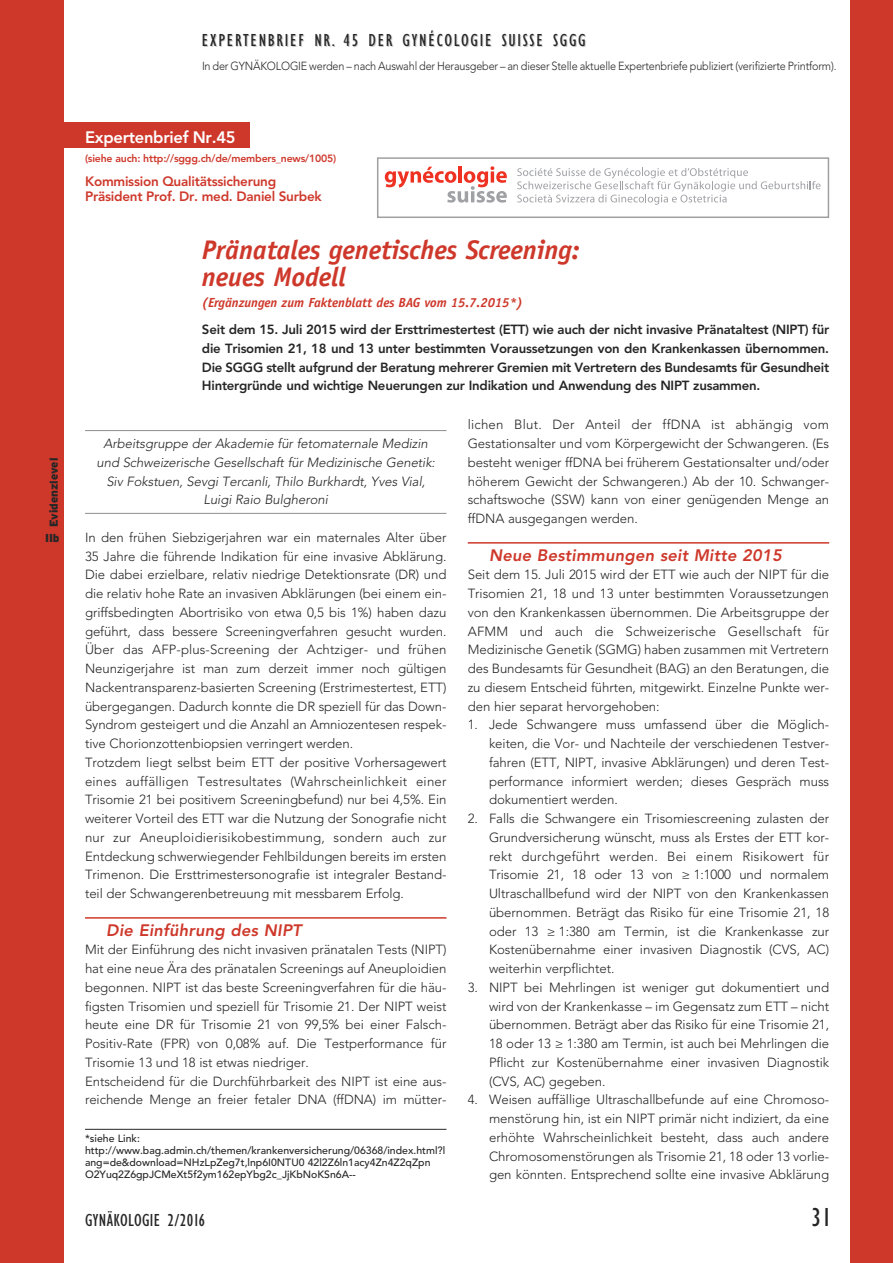
<style>
.page{position:relative;width:893px;height:1263px;background:#fff}
.page>*{position:absolute;margin:0;border:0;box-sizing:border-box;transform-origin:0 0}
.t1{font:italic 700 27px/27px "Officina Sans";letter-spacing:-.005em;color:#ce382b}
.t2{font:condensed 27px "Gill Sans";color:#272627}
.t3{font:condensed 18px "Gill Sans";letter-spacing:.095em;color:#272627}
.t4{font:condensed 18px "Gill Sans";letter-spacing:.02em;color:#272627}
.t5{font:italic 800 16.5px "Avenir";letter-spacing:.01em;color:#ce382b}
.t6{font:800 16.5px "Avenir";letter-spacing:-.02em;color:#fff}
.t7{font:800 13.5px/15px "Avenir";letter-spacing:-.02em;color:#ce382b}
.t8{font:300 13.2px/18.8px "Avenir";letter-spacing:-.005em;color:#272627;text-align:justify}
.t9{font:800 13.2px/18.8px "Avenir";letter-spacing:-.02em;color:#272627;text-align:justify}
.t10{font:italic 300 13.2px/18.8px "Avenir";letter-spacing:-.005em;color:#272627;text-align:center}
.t11{font:italic 700 13.2px "Officina Sans";letter-spacing:-.005em;color:#ce382b}
.t12{font:300 11.7px "Avenir";letter-spacing:-.015em;color:#272627;scale:.93 1}
.t13{font:900 11.55px "Interstate";color:#272627}
.t14{font:500 10.5px/12px "Avenir";color:#272627}
.t15{font:800 10.5px "Avenir";letter-spacing:-.02em;color:#ce382b}
</style>
<div class="page">
<hr style="left:85px;top:430px;width:361px;height:1px;background:#939393">
<hr style="left:85px;top:513px;width:361px;height:1px;background:#939393">
<hr style="left:85px;top:917px;width:361px;height:2px;background:#ce382b">
<hr style="left:468px;top:542px;width:361px;height:2px;background:#ce382b">
<div style="left:0;top:0;width:64px;height:1263px;background:#ce382b"></div>
<div style="left:850px;top:0;width:43px;height:1263px;background:#ce382b"></div>
<div style="left:55px;top:122px;width:195px;height:25px;background:#ce382b"></div>
<svg style="left:385px;top:166px;width:122px;height:37px"></svg>
<svg style="left:517px;top:168px;width:304px;height:37px"></svg>
<div style="left:377px;top:157px;width:452px;height:61px;border:2px solid #a0a0a0"></div>
<hr style="left:85px;top:1129px;width:361px;height:1px;background:#272627">
<p class="t13" style="left:47px;top:527px;width:71px;rotate:-90deg">Evidenzlevel</p>
<p class="t13" style="left:45px;top:531px;width:16px">IIb</p>
<h2 class="t3" style="left:202px;top:33px;width:385px">EXPERTENBRIEF NR. 45 DER GYNÉCOLOGIE SUISSE SGGG</h2>
<p class="t12" style="left:202px;top:59px;width:684px">In der GYNÄKOLOGIE werden – nach Auswahl der Herausgeber – an dieser Stelle aktuelle Expertenbriefe publiziert (verifizierte Printform).</p>
<p class="t6" style="left:85px;top:122px;width:152px">Expertenbrief Nr.45</p>
<p class="t15" style="left:85px;top:149px;width:253px">(siehe auch: http://sggg.ch/de/members_news/1005)</p>
<p class="t7" style="left:85px;top:173px;width:238px">Kommission Qualitätssicherung<br>Präsident Prof. Dr. med. Daniel Surbek</p>
<h1 class="t1" style="left:202px;top:238px;width:379px">Pränatales genetisches Screening: neues Modell</h1>
<p class="t11" style="left:202px;top:297px;width:322px">(Ergänzungen zum Faktenblatt des BAG vom 15.7.2015*)</p>
<p class="t9" style="left:202px;top:319px;width:629px">Seit dem 15. Juli 2015 wird der Ersttrimestertest (ETT) wie auch der nicht invasive Pränataltest (NIPT) für die Trisomien 21, 18 und 13 unter bestimmten Voraussetzungen von den Krankenkassen übernommen.<br>Die SGGG stellt aufgrund der Beratung mehrerer Gremien mit Vertretern des Bundesamts für Gesundheit Hintergründe und wichtige Neuerungen zur Indikation und Anwendung des NIPT zusammen.</p>
<p class="t10" style="left:96px;top:434px;width:340px">Arbeitsgruppe der Akademie für fetomaternale Medizin und Schweizerische Gesellschaft für Medizinische Genetik:<br>Siv Fokstuen, Sevgi Tercanli, Thilo Burkhardt, Yves Vial, Luigi Raio Bulgheroni</p>
<p class="t8" style="left:85px;top:528px;width:363px;text-align:left">In den frühen Siebzigerjahren war ein maternales Alter über 35 Jahre die führende Indikation für eine invasive Abklärung.<br>Die dabei erzielbare, relativ niedrige Detektionsrate (DR) und die relativ hohe Rate an invasiven Abklärungen (bei einem ein&shy;griffsbedingten Abortrisiko von etwa 0,5 bis 1%) haben dazu geführt, dass bessere Screeningverfahren gesucht wurden.<br>Über das AFP-plus-Screening der Achtziger- und frühen Neunzigerjahre ist man zum derzeit immer noch gültigen Nackentransparenz-basierten Screening (Erstrimestertest, ETT) übergegangen. Dadurch konnte die DR speziell für das Down-Syndrom gesteigert und die Anzahl an Amniozentesen respek&shy;tive Chorionzottenbiopsien verringert werden.<br>Trotzdem liegt selbst beim ETT der positive Vorhersagewert eines auffälligen Testresultates (Wahrscheinlichkeit einer Trisomie 21 bei positivem Screeningbefund) nur bei 4,5%. Ein weiterer Vorteil des ETT war die Nutzung der Sonografie nicht nur zur Aneuploidierisikobestimmung, sondern auch zur Entdeckung schwerwiegender Fehlbildungen bereits im ersten Trimenon. Die Ersttrimestersonografie ist integraler Bestand&shy;teil der Schwangerenbetreuung mit messbarem Erfolg.</p>
<p class="t5" style="left:106px;top:920px;width:197px">Die Einführung des NIPT</p>
<p class="t8" style="left:85px;top:940px;width:363px;text-align:left">Mit der Einführung des nicht invasiven pränatalen Tests (NIPT) hat eine neue Ära des pränatalen Screenings auf Aneuploidien begonnen. NIPT ist das beste Screeningverfahren für die häu&shy;figsten Trisomien und speziell für Trisomie 21. Der NIPT weist heute eine DR für Trisomie 21 von 99,5% bei einer Falsch-Positiv-Rate (FPR) von 0,08% auf. Die Testperformance für Trisomie 13 und 18 ist etwas niedriger.<br>Entscheidend für die Durchführbarkeit des NIPT ist eine aus&shy;reichende Menge an freier fetaler DNA (ffDNA) im mütter-</p>
<p class="t14" style="left:85px;top:1132px;width:362px">*siehe Link: http://www.bag.admin.ch/themen/krankenversicherung/06368/index.html?l ang=de&amp;download=NHzLpZeg7t,lnp6I0NTU0 42l2Z6ln1acy4Zn4Z2qZpn O2Yuq2Z6gpJCMeXt5f2ym162epYbg2c_JjKbNoKSn6A--</p>
<p class="t8" style="left:468px;top:415px;width:363px">lichen Blut. Der Anteil der ffDNA ist abhängig vom Gestationsalter und vom Körpergewicht der Schwangeren. (Es besteht weniger ffDNA bei früherem Gestationsalter und/oder höherem Gewicht der Schwangeren.) Ab der 10. Schwanger&shy;schaftswoche (SSW) kann von einer genügenden Menge an ffDNA ausgegangen werden.</p>
<p class="t5" style="left:489px;top:545px;width:294px">Neue Bestimmungen seit Mitte 2015</p>
<p class="t8" style="left:468px;top:565px;width:363px">Seit dem 15. Juli 2015 wird der ETT wie auch der NIPT für die Trisomien 21, 18 und 13 unter bestimmten Voraussetzungen von den Krankenkassen übernommen. Die Arbeitsgruppe der AFMM und auch die Schweizerische Gesellschaft für Medizinische Genetik (SGMG) haben zusammen mit Vertretern des Bundesamts für Gesundheit (BAG) an den Beratungen, die zu diesem Entscheid führten, mitgewirkt. Einzelne Punkte wer&shy;den hier separat hervorgehoben:</p>
<p class="t8" style="left:489px;top:715px;width:342px;text-indent:-21px">1. Jede Schwangere muss umfassend über die Möglich&shy;keiten, die Vor- und Nachteile der verschiedenen Testver&shy;fahren (ETT, NIPT, invasive Abklärungen) und deren Test&shy;performance informiert werden; dieses Gespräch muss dokumentiert werden.</p>
<p class="t8" style="left:489px;top:809px;width:342px;text-indent:-21px">2. Falls die Schwangere ein Trisomiescreening zulasten der Grundversicherung wünscht, muss als Erstes der ETT kor&shy;rekt durchgeführt werden. Bei einem Risikowert für Trisomie 21, 18 oder 13 von ≥ 1:1000 und normalem Ultraschallbefund wird der NIPT von den Krankenkassen übernommen. Beträgt das Risiko für eine Trisomie 21, 18 oder 13 ≥ 1:380 am Termin, ist die Krankenkasse zur Kostenübernahme einer invasiven Diagnostik (CVS, AC) weiterhin verpflichtet.</p>
<p class="t8" style="left:489px;top:978px;width:342px;text-indent:-21px">3. NIPT bei Mehrlingen ist weniger gut dokumentiert und wird von der Krankenkasse – im Gegensatz zum ETT – nicht übernommen. Beträgt aber das Risiko für eine Trisomie 21, 18 oder 13 ≥ 1:380 am Termin, ist auch bei Mehrlingen die Pflicht zur Kostenübernahme einer invasiven Diagnostik (CVS, AC) gegeben.</p>
<p class="t8" style="left:489px;top:1090px;width:342px;text-indent:-21px">4. Weisen auffällige Ultraschallbefunde auf eine Chromoso&shy;menstörung hin, ist ein NIPT primär nicht indiziert, da eine erhöhte Wahrscheinlichkeit besteht, dass auch andere Chromosomenstörungen als Trisomie 21, 18 oder 13 vorlie&shy;gen könnten. Entsprechend sollte eine invasive Abklärung</p>
<h2 class="t4" style="left:85px;top:1213px;width:122px">GYNÄKOLOGIE 2/2016</h2>
<h1 class="t2" style="left:812px;top:1207px;width:22px">31</h1>
</div>
